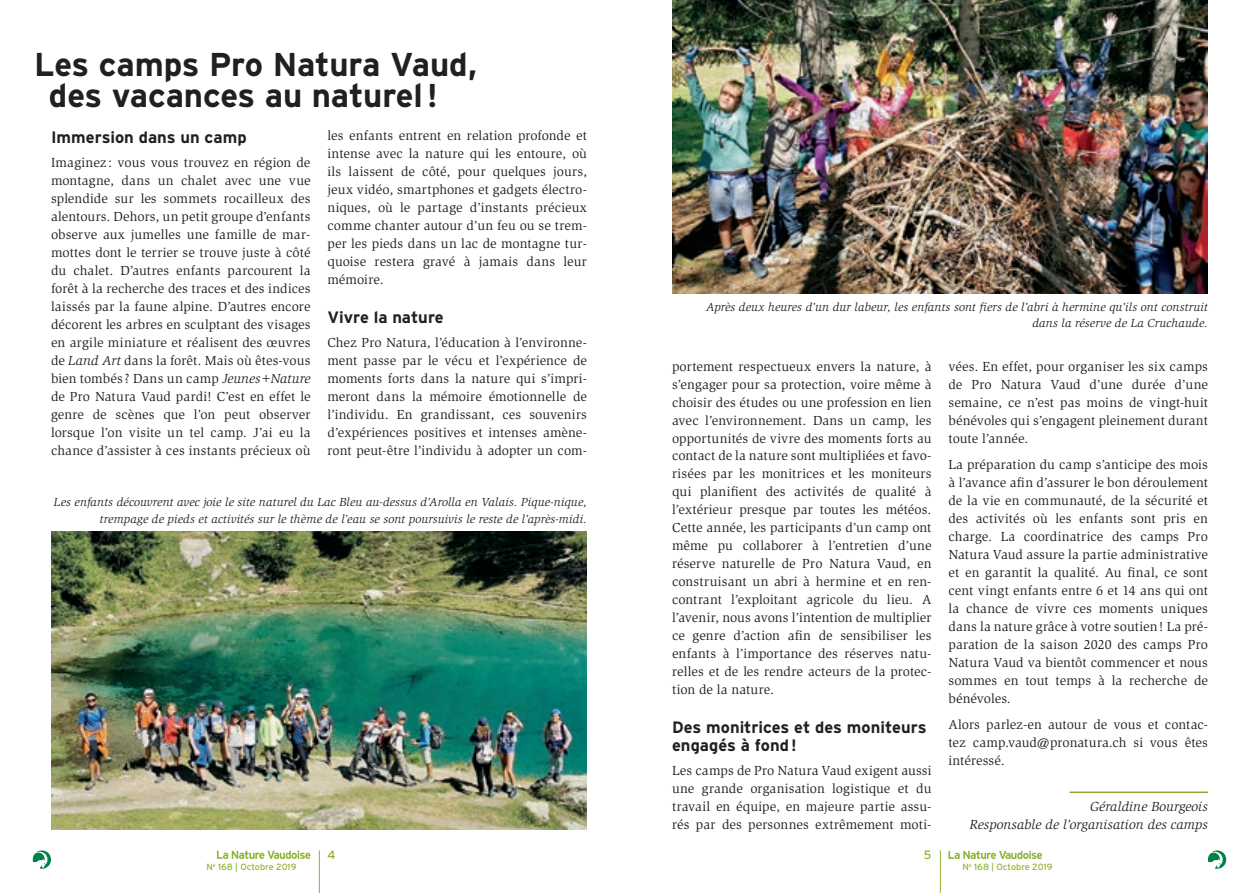
<style>
.page{position:relative;width:1259px;height:893px;background:#fff}
.page>*{position:absolute;margin:0;border:0;box-sizing:border-box;transform-origin:0 0}
.t1{font:700 33px/31.5px "Interstate";letter-spacing:-.005em;color:#231f20}
.t2{font:700 16.5px/18px "Interstate";color:#231f20}
.t3{font:13.5px/18px "Slimbach Std";letter-spacing:.005em;color:#231f20;text-align:justify}
.t4{font:italic 13.5px/18px "Slimbach Std";letter-spacing:.005em;color:#231f20;text-align:right}
.t5{font:italic 12px/16.5px "Slimbach Std";letter-spacing:.01em;color:#231f20;text-align:right}
.t6{font:12px "Interstate";color:#8fb431}
.t7{font:9px "Interstate";color:#8fb431}
.s1{font-style:italic}
</style>
<div class="page">
<hr style="left:319px;top:850px;width:1px;height:43px;background:#8fb431">
<svg style="left:33px;top:850px;width:18px;height:19px"></svg>
<hr style="left:940px;top:850px;width:1px;height:43px;background:#8fb431">
<svg style="left:1208px;top:850px;width:18px;height:19px"></svg>
<svg style="left:217px;top:850px;width:93px;height:9px"></svg>
<svg style="left:948px;top:851px;width:94px;height:8px"></svg>
<hr style="left:1069px;top:791px;width:139px;height:2px;background:#88ac2e">
<img style="left:51px;top:531px;width:536px;height:298px">
<img style="left:672px;top:0;width:536px;height:293px">
<h1 class="t1" style="left:49px;top:48px;width:429px;text-indent:-15px">Les camps Pro Natura Vaud, des vacances au naturel!</h1>
<p class="t2" style="left:51px;top:128px;width:197px">Immersion dans un camp</p>
<p class="t3" style="left:51px;top:154px;width:261px">Imaginez: vous vous trouvez en région de montagne, dans un chalet avec une vue splendide sur les sommets rocailleux des alentours. Dehors, un petit groupe d’enfants observe aux jumelles une famille de mar&shy;mottes dont le terrier se trouve juste à côté du chalet. D’autres enfants parcourent la forêt à la recherche des traces et des indices laissés par la faune alpine. D’autres encore décorent les arbres en sculptant des visages en argile miniature et réalisent des œuvres de <span class="s1">Land Art</span> dans la forêt. Mais où êtes-vous bien tombés ? Dans un camp <span class="s1">Jeunes+Nature </span>de Pro Natura Vaud pardi! C’est en effet le genre de scènes que l’on peut observer lorsque l’on visite un tel camp. J’ai eu la chance d’assister à ces instants précieux où</p>
<p class="t3" style="left:327px;top:127px;width:261px">les enfants entrent en relation profonde et intense avec la nature qui les entoure, où ils laissent de côté, pour quelques jours, jeux vidéo, smartphones et gadgets électro&shy;niques, où le partage d’instants précieux comme chanter autour d’un feu ou se trem&shy;per les pieds dans un lac de montagne tur&shy;quoise restera gravé à jamais dans leur mémoire.</p>
<p class="t2" style="left:327px;top:308px;width:118px">Vivre la nature</p>
<p class="t3" style="left:327px;top:334px;width:261px">Chez Pro Natura, l’éducation à l’environne&shy;ment passe par le vécu et l’expérience de moments forts dans la nature qui s’impri&shy;meront dans la mémoire émotionnelle de l’individu. En grandissant, ces souvenirs d’expériences positives et intenses amène&shy;ront peut-être l’individu à adopter un com-</p>
<p class="t5" style="left:54px;top:494px;width:534px">Les enfants découvrent avec joie le site naturel du Lac Bleu au-dessus d’Arolla en Valais. Pique-nique, trempage de pieds et activités sur le thème de l’eau se sont poursuivis le reste de l’après-midi.</p>
<p class="t5" style="left:706px;top:299px;width:503px">Après deux heures d’un dur labeur, les enfants sont fiers de l’abri à hermine qu’ils ont construit dans la réserve de La Cruchaude.</p>
<p class="t3" style="left:672px;top:357px;width:261px">portement respectueux envers la nature, à s’engager pour sa protection, voire même à choisir des études ou une profession en lien avec l’environnement. Dans un camp, les opportunités de vivre des moments forts au contact de la nature sont multipliées et favo&shy;risées par les monitrices et les moniteurs qui planifient des activités de qualité à l’extérieur presque par toutes les météos.<br>Cette année, les participants d’un camp ont même pu collaborer à l’entretien d’une réserve naturelle de Pro Natura Vaud, en construisant un abri à hermine et en ren&shy;contrant l’exploitant agricole du lieu. A l’avenir, nous avons l’intention de multiplier ce genre d’action afin de sensibiliser les enfants à l’importance des réserves natu&shy;relles et de les rendre acteurs de la protec&shy;tion de la nature.</p>
<p class="t2" style="left:672px;top:718px;width:256px">Des monitrices et des moniteurs engagés à fond!</p>
<p class="t3" style="left:672px;top:762px;width:261px">Les camps de Pro Natura Vaud exigent aussi une grande organisation logistique et du travail en équipe, en majeure partie assu&shy;rés par des personnes extrêmement moti-</p>
<p class="t3" style="left:948px;top:357px;width:261px">vées. En effet, pour organiser les six camps de Pro Natura Vaud d’une durée d’une semaine, ce n’est pas moins de vingt-huit bénévoles qui s’engagent pleinement durant toute l’année.</p>
<p class="t3" style="left:948px;top:456px;width:261px">La préparation du camp s’anticipe des mois à l’avance afin d’assurer le bon déroulement de la vie en communauté, de la sécurité et des activités où les enfants sont pris en charge. La coordinatrice des camps Pro Natura Vaud assure la partie administrative et en garantit la qualité. Au final, ce sont cent vingt enfants entre 6 et 14 ans qui ont la chance de vivre ces moments uniques dans la nature grâce à votre soutien! La pré&shy;paration de la saison 2020 des camps Pro Natura Vaud va bientôt commencer et nous sommes en tout temps à la recherche de bénévoles.</p>
<p class="t3" style="left:948px;top:716px;width:261px">Alors parlez-en autour de vous et contac&shy;tez camp.vaud@pronatura.ch si vous êtes intéressé.</p>
<p class="t4" style="left:970px;top:797px;width:239px">Géraldine Bourgeois<br>Responsable de l’organisation des camps</p>
<p class="t6" style="left:327px;top:848px;width:10px">4</p>
<p class="t6" style="left:924px;top:848px;width:9px">5</p>
<p class="t7" style="left:206px;top:862px;width:92px">N<sup>o</sup> 168 | Octobre 2019</p>
<p class="t7" style="left:962px;top:862px;width:92px">N<sup>o</sup> 168 | Octobre 2019</p>
</div>
